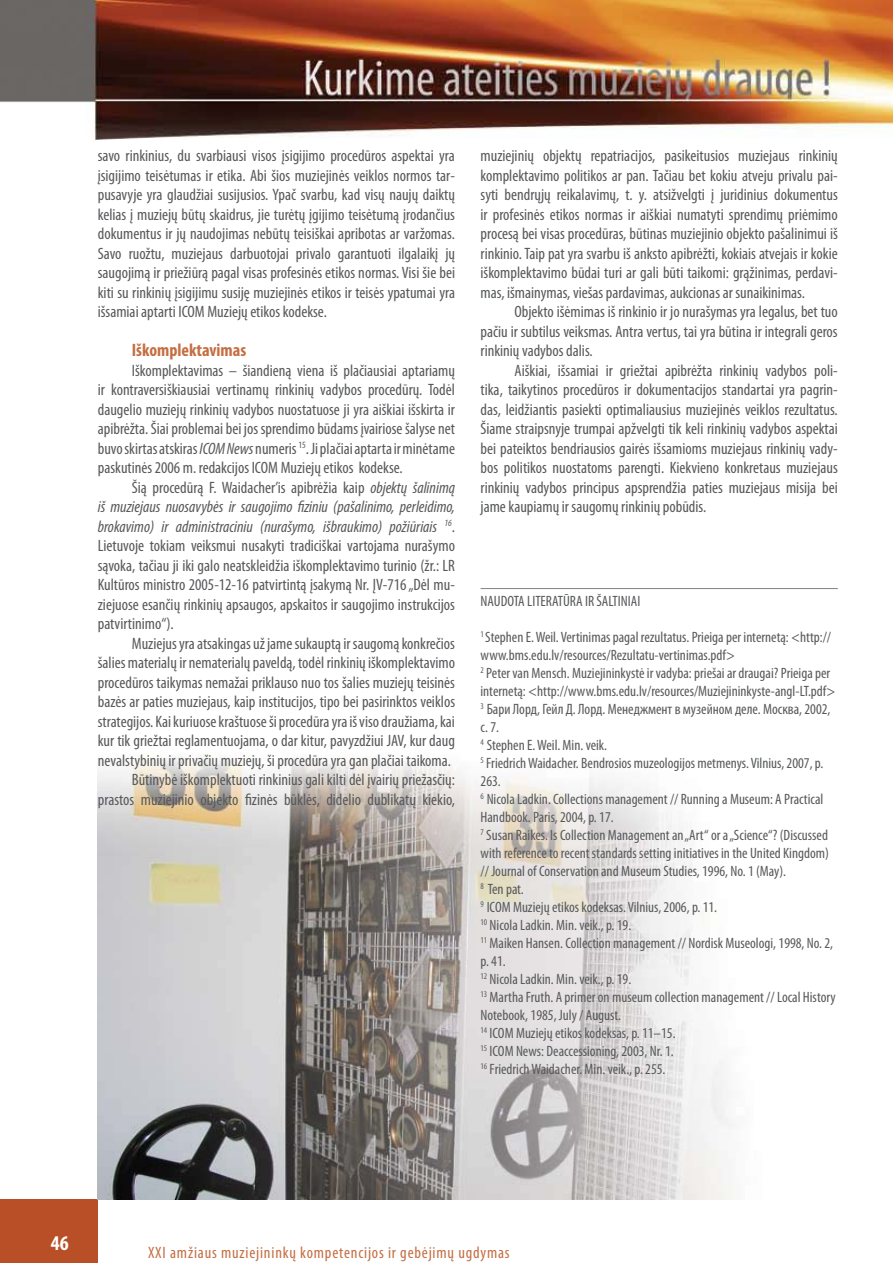
<style>
.page{position:relative;width:893px;height:1263px;background:#fff}
.page>*{position:absolute;margin:0;border:0;box-sizing:border-box;transform-origin:0 0}
.t1{font:700 condensed 21px "Myriad Pro";color:#fff}
.t2{font:700 condensed 18px "Myriad Pro";color:#c46e43}
.t3{font:condensed 16.5px/19.5px "Myriad Pro";color:#58595b;text-align:justify}
.t4{font:condensed 16.5px "Myriad Pro";letter-spacing:.05em;color:#c46e43}
.t5{font:condensed 15px/18px "Myriad Pro";color:#58595b}
.s1{font-style:italic}
</style>
<div class="page">
<div style="left:1px;top:1199px;width:97px;height:64px;background:#b84f26"></div>
<img style="left:0;top:0;width:893px;height:140px">
<img style="left:98px;top:755px;width:638px;height:444px">
<hr style="left:480px;top:588px;width:358px;height:1px;background:#808285">
<p class="t3" style="left:98px;top:147px;width:359px">savo rinkinius, du svarbiausi visos įsigijimo procedūros aspektai yra įsigijimo teisėtumas ir etika. Abi šios muziejinės veiklos normos tar&shy;pusavyje yra glaudžiai susijusios. Ypač svarbu, kad visų naujų daiktų kelias į muziejų būtų skaidrus, jie turėtų įgijimo teisėtumą įrodančius dokumentus ir jų naudojimas nebūtų teisiškai apribotas ar varžomas.<br>Savo ruožtu, muziejaus darbuotojai privalo garantuoti ilgalaikį jų saugojimą ir priežiūrą pagal visas profesinės etikos normas. Visi šie bei kiti su rinkinių įsigijimu susiję muziejinės etikos ir teisės ypatumai yra išsamiai aptarti ICOM Muziejų etikos kodekse.</p>
<p class="t2" style="left:132px;top:343px;width:116px">Iškomplektavimas</p>
<p class="t3" style="left:98px;top:361px;width:359px;text-indent:34px">Iškomplektavimas – šiandieną viena iš plačiausiai aptariamų ir kontraversiškiausiai vertinamų rinkinių vadybos procedūrų. Todėl daugelio muziejų rinkinių vadybos nuostatuose ji yra aiškiai išskirta ir apibrėžta. Šiai problemai bei jos sprendimo būdams įvairiose šalyse net buvo skirtas atskiras <span class="s1">ICOM News</span> numeris <sup>15</sup>. Ji plačiai aptarta ir minėtame paskutinės 2006 m. redakcijos ICOM Muziejų etikos kodekse.</p>
<p class="t3" style="left:98px;top:479px;width:359px;text-indent:34px">Šią procedūrą F. Waidacher’is apibrėžia kaip <span class="s1">objektų šalinimą iš muziejaus nuosavybės ir saugojimo fiziniu (pašalinimo, perleidimo, brokavimo) ir administraciniu (nurašymo, išbraukimo) požiūriais</span> <sup>16</sup>.<br>Lietuvoje tokiam veiksmui nusakyti tradiciškai vartojama nurašymo sąvoka, tačiau ji iki galo neatskleidžia iškomplektavimo turinio (žr.: LR Kultūros ministro 2005-12-16 patvirtintą įsakymą Nr. ĮV-716 „Dėl mu&shy;ziejuose esančių rinkinių apsaugos, apskaitos ir saugojimo instrukcijos patvirtinimo“).</p>
<p class="t3" style="left:98px;top:635px;width:359px;text-align:right">Muziejus yra atsakingas už jame sukauptą ir saugomą konkrečios<br>šalies materialų ir nematerialų paveldą, todėl rinkinių iškomplektavimo procedūros taikymas nemažai priklauso nuo tos šalies muziejų teisinės bazės ar paties muziejaus, kaip institucijos, tipo bei pasirinktos veiklos strategijos. Kai kuriuose kraštuose ši procedūra yra iš viso draužiama, kai kur tik griežtai reglamentuojama, o dar kitur, pavyzdžiui JAV, kur daug nevalstybinių ir privačių muziejų, ši procedūra yra gan plačiai taikoma.<br>Būtinybė iškomplektuoti rinkinius gali kilti dėl įvairių priežasčių: prastos muziejinio objekto fizinės būklės, didelio dublikatų kiekio,</p>
<p class="t3" style="left:480px;top:147px;width:359px">muziejinių objektų repatriacijos, pasikeitusios muziejaus rinkinių komplektavimo politikos ar pan. Tačiau bet kokiu atveju privalu pai&shy;syti bendrųjų reikalavimų, t. y. atsižvelgti į juridinius dokumentus ir profesinės etikos normas ir aiškiai numatyti sprendimų priėmimo procesą bei visas procedūras, būtinas muziejinio objekto pašalinimui iš rinkinio. Taip pat yra svarbu iš anksto apibrėžti, kokiais atvejais ir kokie iškomplektavimo būdai turi ar gali būti taikomi: grąžinimas, perdavi&shy;mas, išmainymas, viešas pardavimas, aukcionas ar sunaikinimas.</p>
<p class="t3" style="left:480px;top:303px;width:359px;text-indent:34px">Objekto išėmimas iš rinkinio ir jo nurašymas yra legalus, bet tuo pačiu ir subtilus veiksmas. Antra vertus, tai yra būtina ir integrali geros rinkinių vadybos dalis.</p>
<p class="t3" style="left:480px;top:362px;width:359px;text-indent:34px">Aiškiai, išsamiai ir griežtai apibrėžta rinkinių vadybos poli&shy;tika, taikytinos procedūros ir dokumentacijos standartai yra pagrin&shy;das, leidžiantis pasiekti optimaliausius muziejinės veiklos rezultatus.<br>Šiame straipsnyje trumpai apžvelgti tik keli rinkinių vadybos aspektai bei pateiktos bendriausios gairės išsamioms muziejaus rinkinių vady&shy;bos politikos nuostatoms parengti. Kiekvieno konkretaus muziejaus rinkinių vadybos principus apsprendžia paties muziejaus misija bei jame kaupiamų ir saugomų rinkinių pobūdis.</p>
<p class="t5" style="left:480px;top:593px;width:161px">NAUDOTA LITERATŪRA IR ŠALTINIAI</p>
<p class="t5" style="left:480px;top:629px;width:357px"><sup>1</sup> Stephen E. Weil. Vertinimas pagal rezultatus. Prieiga per internetą: &lt;http:// www.bms.edu.lv/resources/Rezultatu-vertinimas.pdf&gt;<br><sup>2</sup> Peter van Mensch. Muziejininkystė ir vadyba: priešai ar draugai? Prieiga per internetą: &lt;http://www.bms.edu.lv/resources/Muziejininkyste-angl-LT.pdf&gt; <sup>3</sup> Бари Лорд, Гейл Д. Лорд. Менеджмент в музейном деле. Москва, 2002, с. 7.<br><sup>4</sup> Stephen E. Weil. Min. veik.<br><sup>5</sup> Friedrich Waidacher. Bendrosios muzeologijos metmenys. Vilnius, 2007, p.<br>263.<br><sup>6</sup> Nicola Ladkin. Collections management // Running a Museum: A Practical Handbook. Paris, 2004, p. 17.<br><sup>7</sup> Susan Raikes. Is Collection Management an „Art“ or a „Science“? (Discussed with reference to recent standards setting initiatives in the United Kingdom) // Journal of Conservation and Museum Studies, 1996, No. 1 (May).<br><sup>8</sup> Ten pat.<br><sup>9</sup> ICOM Muziejų etikos kodeksas. Vilnius, 2006, p. 11.<br><sup>10</sup> Nicola Ladkin. Min. veik., p. 19.<br><sup>11</sup> Maiken Hansen. Collection management // Nordisk Museologi, 1998, No. 2, p. 41.<br><sup>12</sup> Nicola Ladkin. Min. veik., p. 19.<br><sup>13</sup> Martha Fruth. A primer on museum collection management // Local History Notebook, 1985, July / August.<br><sup>14</sup> ICOM Muziejų etikos kodeksas, p. 11–15.<br><sup>15</sup> ICOM News: Deaccessioning, 2003, Nr. 1.<br><sup>16</sup> Friedrich Waidacher. Min. veik., p. 255.</p>
<p class="t1" style="left:51px;top:1235px;width:19px">46</p>
<p class="t4" style="left:148px;top:1246px;width:363px">XXI amžiaus muziejininkų kompetencijos ir gebėjimų ugdymas</p>
</div>
